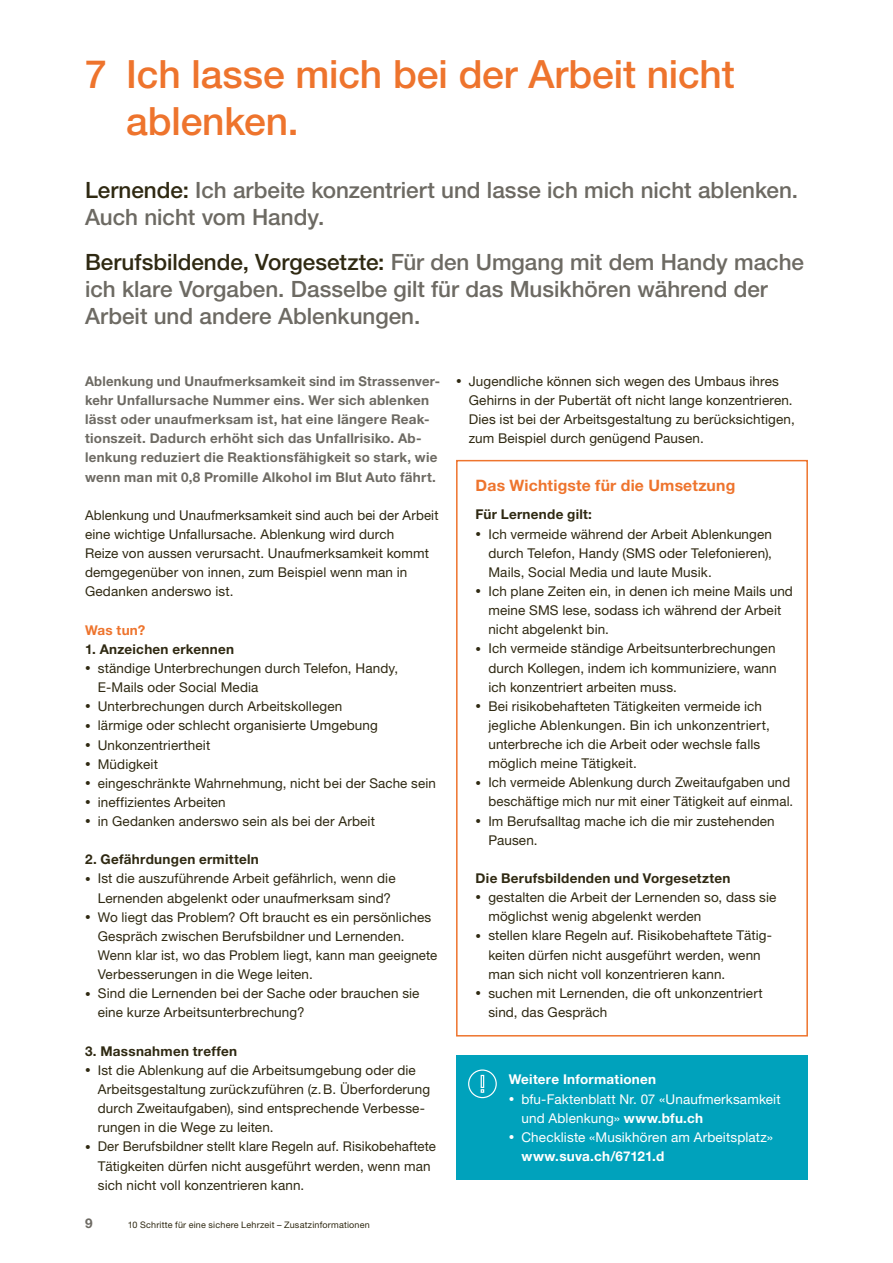
<style>
.page{position:relative;width:893px;height:1263px;background:#fff}
.page>*{position:absolute;margin:0;border:0;box-sizing:border-box;transform-origin:0 0}
.t1{font:500 39px/46.8px "Helvetica Neue LT Std";letter-spacing:-.005em;color:#ee742d}
.t2{font:500 22.5px/27px "Helvetica Neue LT Std";color:#6d6a63}
.t3{font:700 15.75px "Helvetica Neue LT Std";letter-spacing:.01em;color:#ee742d}
.t4{font:13.5px/19.2px "Helvetica Neue LT Std";letter-spacing:.01em;color:#2f2912}
.t5{font:700 13.5px/19.2px "Helvetica Neue LT Std";letter-spacing:.02em;color:#6d6a63}
.t6{font:13.5px/19.2px "Helvetica Neue LT Std";letter-spacing:.01em;color:#fff}
.t7{font:700 13.5px "Helvetica Neue LT Std";letter-spacing:.02em;color:#2f2912}
.t8{font:700 13.5px "Helvetica Neue LT Std";letter-spacing:.02em;color:#fff}
.t9{font:700 13.5px "Helvetica Neue LT Std";letter-spacing:.02em;color:#ee742d}
.t10{font:9px "Helvetica Neue LT Std";letter-spacing:.025em;color:#2f2912}
.s1{color:#2f2912}
.s2{font-size:11.25px}
.s3{font-weight:700}
</style>
<div class="page">
<div style="left:456px;top:460px;width:352px;height:576px;border:2px solid #ee742d"></div>
<div style="left:456px;top:1056px;width:352px;height:124px;background:#00a2bc"></div>
<svg style="left:468px;top:1069px;width:29px;height:29px"></svg>
<h1 class="t1" style="left:126px;top:51px;width:610px;text-indent:-41px">7 Ich lasse mich bei der Arbeit nicht ablenken.</h1>
<h2 class="t2" style="left:85px;top:176px;width:715px"><span class="s1">Lernende:</span> Ich arbeite konzentriert und lasse ich mich nicht ablenken.<br>Auch nicht vom Handy.</h2>
<h2 class="t2" style="left:85px;top:248px;width:720px"><span class="s1">Berufsbildende, Vorgesetzte:</span> Für den Umgang mit dem Handy mache ich klare Vorgaben. Dasselbe gilt für das Musikhören während der<br>Arbeit und andere Ablenkungen.</h2>
<p class="t5" style="left:85px;top:371px;width:357px">Ablenkung und Unaufmerksamkeit sind im Strassenver&shy;kehr Unfallursache Nummer eins. Wer sich ablenken lässt oder unaufmerksam ist, hat eine längere Reak&shy;tionszeit. Dadurch erhöht sich das Unfallrisiko. Ab&shy;lenkung reduziert die Reaktionsfähigkeit so stark, wie wenn man mit 0,8 Promille Alkohol im Blut Auto fährt.</p>
<p class="t4" style="left:85px;top:505px;width:355px">Ablenkung und Unaufmerksamkeit sind auch bei der Arbeit eine wichtige Unfallursache. Ablenkung wird durch<br>Reize von aussen verursacht. Unaufmerksamkeit kommt demgegenüber von innen, zum Beispiel wenn man in Gedanken anderswo ist.</p>
<p class="t9" style="left:85px;top:621px;width:62px">Was tun?</p>
<p class="t7" style="left:85px;top:641px;width:151px">1. Anzeichen erkennen</p>
<p class="t4" style="left:98px;top:658px;width:302px;text-indent:-13px"><span class="s2">•</span> ständige Unterbrechungen durch Telefon, Handy,<br>E-Mails oder Social Media</p>
<p class="t4" style="left:85px;top:697px;width:259px"><span class="s2">•</span> Unterbrechungen durch Arbeitskollegen</p>
<p class="t4" style="left:85px;top:716px;width:294px"><span class="s2">•</span> lärmige oder schlecht organisierte Umgebung</p>
<p class="t4" style="left:85px;top:735px;width:127px"><span class="s2">•</span> Unkonzentriertheit</p>
<p class="t4" style="left:85px;top:754px;width:74px"><span class="s2">•</span> Müdigkeit</p>
<p class="t4" style="left:85px;top:773px;width:352px"><span class="s2">•</span> eingeschränkte Wahrnehmung, nicht bei der Sache sein</p>
<p class="t4" style="left:85px;top:792px;width:142px"><span class="s2">•</span> ineffizientes Arbeiten</p>
<p class="t4" style="left:85px;top:811px;width:291px"><span class="s2">•</span> in Gedanken anderswo sein als bei der Arbeit</p>
<p class="t7" style="left:85px;top:851px;width:175px">2. Gefährdungen ermitteln</p>
<p class="t4" style="left:98px;top:869px;width:299px;text-indent:-13px"><span class="s2">•</span> Ist die auszuführende Arbeit gefährlich, wenn die<br>Lernenden abgelenkt oder unaufmerksam sind?</p>
<p class="t4" style="left:98px;top:907px;width:341px;text-indent:-13px"><span class="s2">•</span> Wo liegt das Problem? Oft braucht es ein persönliches Gespräch zwischen Berufsbildner und Lernenden.<br>Wenn klar ist, wo das Problem liegt, kann man geeignete Verbesserungen in die Wege leiten.</p>
<p class="t4" style="left:98px;top:984px;width:323px;text-indent:-13px"><span class="s2">•</span> Sind die Lernenden bei der Sache oder brauchen sie eine kurze Arbeitsunterbrechung?</p>
<p class="t7" style="left:85px;top:1042px;width:154px">3. Massnahmen treffen</p>
<p class="t4" style="left:98px;top:1060px;width:334px;text-indent:-13px"><span class="s2">•</span> Ist die Ablenkung auf die Arbeitsumgebung oder die Arbeitsgestaltung zurückzuführen (z.B. Überforderung durch Zweitaufgaben), sind entsprechende Verbesse&shy;rungen in die Wege zu leiten.</p>
<p class="t4" style="left:98px;top:1137px;width:340px;text-indent:-13px"><span class="s2">•</span> Der Berufsbildner stellt klare Regeln auf. Risikobehaftete<br>Tätigkeiten dürfen nicht ausgeführt werden, wenn man sich nicht voll konzentrieren kann.</p>
<p class="t5" style="left:85px;top:1213px;width:9px">9</p>
<p class="t10" style="left:128px;top:1219px;width:244px">10 Schritte für eine sichere Lehrzeit – Zusatzinformationen</p>
<p class="t4" style="left:469px;top:371px;width:327px;text-indent:-13px"><span class="s2">•</span> Jugendliche können sich wegen des Umbaus ihres Gehirns in der Pubertät oft nicht lange konzentrieren.<br>Dies ist bei der Arbeitsgestaltung zu berücksichtigen, zum Beispiel durch genügend Pausen.</p>
<p class="t3" style="left:476px;top:475px;width:261px">Das Wichtigste für die Umsetzung</p>
<p class="t7" style="left:476px;top:506px;width:118px">Für Lernende gilt:</p>
<p class="t4" style="left:488px;top:524px;width:285px;text-align:justify;text-indent:-13px"><span class="s2">•</span> Ich vermeide während der Arbeit Ablenkungen durch Telefon, Handy (SMS oder Telefonieren), Mails, Social Media und laute Musik.</p>
<p class="t4" style="left:488px;top:581px;width:306px;text-indent:-13px"><span class="s2">•</span> Ich plane Zeiten ein, in denen ich meine Mails und meine SMS lese, sodass ich während der Arbeit nicht abgelenkt bin.</p>
<p class="t4" style="left:488px;top:639px;width:290px;text-align:justify;text-indent:-13px"><span class="s2">•</span> Ich vermeide ständige Arbeitsunterbrechungen durch Kollegen, indem ich kommuniziere, wann ich konzentriert arbeiten muss.</p>
<p class="t4" style="left:488px;top:696px;width:283px;text-indent:-13px"><span class="s2">•</span> Bei risikobehafteten Tätigkeiten vermeide ich jegliche Ablenkungen. Bin ich unkonzentriert, unterbreche ich die Arbeit oder wechsle falls möglich meine Tätigkeit.</p>
<p class="t4" style="left:476px;top:773px;width:319px;text-align:right"><span class="s2">•</span> Ich vermeide Ablenkung durch Zweitaufgaben und beschäftige mich nur mit einer Tätigkeit auf einmal.</p>
<p class="t4" style="left:488px;top:811px;width:288px;text-indent:-13px"><span class="s2">•</span> Im Berufsalltag mache ich die mir zustehenden<br>Pausen.</p>
<p class="t7" style="left:476px;top:870px;width:256px">Die Berufsbildenden und Vorgesetzten</p>
<p class="t4" style="left:488px;top:887px;width:290px;text-indent:-13px"><span class="s2">•</span> gestalten die Arbeit der Lernenden so, dass sie möglichst wenig abgelenkt werden</p>
<p class="t4" style="left:488px;top:926px;width:285px;text-indent:-13px"><span class="s2">•</span> stellen klare Regeln auf. Risikobehaftete Tätig&shy;keiten dürfen nicht ausgeführt werden, wenn man sich nicht voll konzentrieren kann.</p>
<p class="t4" style="left:488px;top:983px;width:276px;text-indent:-13px"><span class="s2">•</span> suchen mit Lernenden, die oft unkonzentriert sind, das Gespräch</p>
<p class="t8" style="left:509px;top:1071px;width:149px">Weitere Informationen</p>
<p class="t6" style="left:521px;top:1089px;width:261px;text-indent:-13px"><span class="s2">•</span> bfu-Faktenblatt Nr. 07 «Unaufmerksamkeit und Ablenkung» <span class="s3">www.bfu.ch</span></p>
<p class="t6" style="left:521px;top:1127px;width:253px;text-indent:-13px"><span class="s2">•</span> Checkliste «Musikhören am Arbeitsplatz» <span class="s3">www.suva.ch/67121.d</span></p>
</div>
